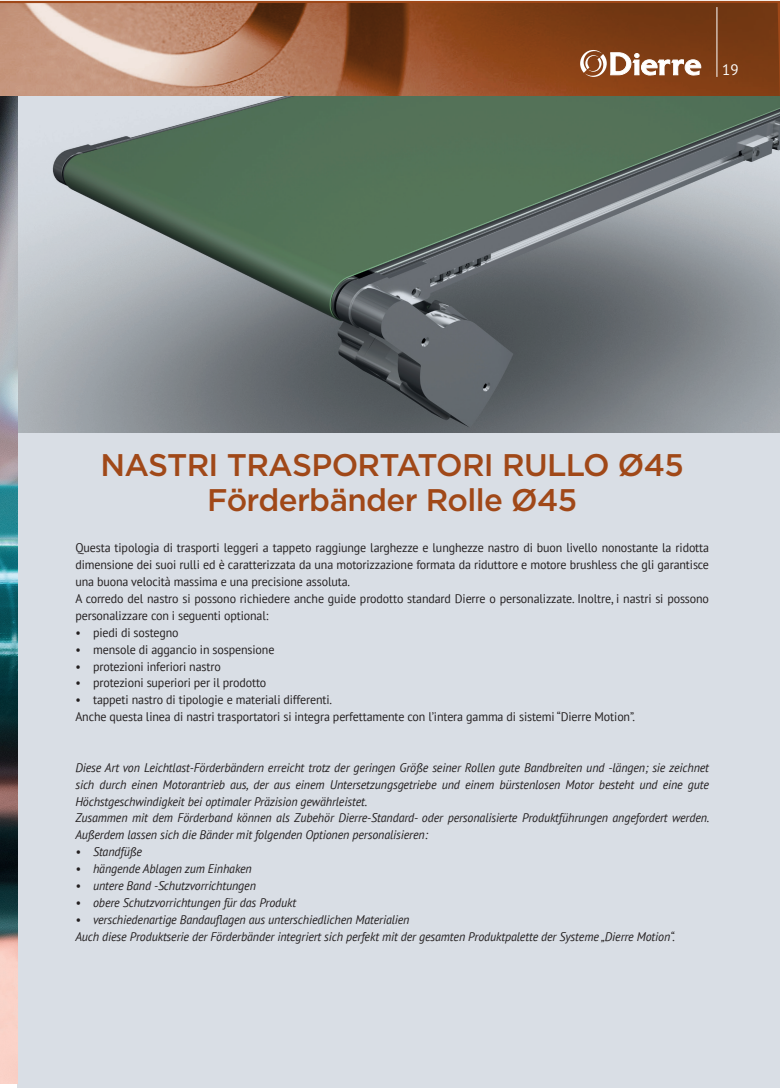
<style>
.page{position:relative;width:780px;height:1088px;background:#fff}
.page>*{position:absolute;margin:0;border:0;box-sizing:border-box;transform-origin:0 0}
.t1{font:500 31.25px/35px "Gotham";letter-spacing:-.02em;color:#a04818;text-align:center}
.t2{font:15px "PT Sans";color:#fff}
.t3{font:italic 12.5px/16.9px "PT Sans";letter-spacing:-.01em;color:#231f20;scale:.96 1}
.t4{font:12.5px/16.9px "PT Sans";letter-spacing:-.01em;color:#231f20;scale:.96 1}
</style>
<div class="page">
<svg style="left:0;top:1px;width:780px;height:95px;background:#9e6444"></svg>
<svg style="left:580px;top:50px;width:121px;height:27px"></svg>
<hr style="left:716px;top:7px;width:1px;height:70px;background:#fff">
<div style="left:18px;top:96px;width:762px;height:992px;background:#d9dee5"></div>
<img style="left:18px;top:96px;width:762px;height:337px">
<img style="left:0;top:96px;width:18px;height:987px">
<p class="t2" style="left:722px;top:60px;width:18px">19</p>
<h1 class="t1" style="left:100px;top:447px;width:585px">NASTRI TRASPORTATORI RULLO Ø45<br>Förderbänder Rolle Ø45</h1>
<p class="t4" style="left:75px;top:539px;width:661px">Questa tipologia di trasporti leggeri a tappeto raggiunge larghezze e lunghezze nastro di buon livello nonostante la ridotta dimensione dei suoi rulli ed è caratterizzata da una motorizzazione formata da riduttore e motore brushless che gli garantisce una buona velocità massima e una precisione assoluta.<br>A corredo del nastro si possono richiedere anche guide prodotto standard Dierre o personalizzate. Inoltre, i nastri si possono personalizzare con i seguenti optional:</p>
<p class="t4" style="left:75px;top:624px;width:109px">• piedi di sostegno</p>
<p class="t4" style="left:75px;top:640px;width:209px">• mensole di aggancio in sospensione</p>
<p class="t4" style="left:75px;top:657px;width:153px">• protezioni inferiori nastro</p>
<p class="t4" style="left:75px;top:674px;width:200px">• protezioni superiori per il prodotto</p>
<p class="t4" style="left:75px;top:691px;width:584px">• tappeti nastro di tipologie e materiali differenti.<br>Anche questa linea di nastri trasportatori si integra perfettamente con l’intera gamma di sistemi “Dierre Motion”.</p>
<p class="t3" style="left:75px;top:759px;width:662px">Diese Art von Leichtlast-Förderbändern erreicht trotz der geringen Größe seiner Rollen gute Bandbreiten und -längen; sie zeichnet sich durch einen Motorantrieb aus, der aus einem Untersetzungsgetriebe und einem bürstenlosen Motor besteht und eine gute Höchstgeschwindigkeit bei optimaler Präzision gewährleistet.<br>Zusammen mit dem Förderband können als Zubehör Dierre-Standard- oder personalisierte Produktführungen angefordert werden.<br>Außerdem lassen sich die Bänder mit folgenden Optionen personalisieren:</p>
<p class="t3" style="left:75px;top:843px;width:71px">• Standfüße</p>
<p class="t3" style="left:75px;top:860px;width:185px">• hängende Ablagen zum Einhaken</p>
<p class="t3" style="left:75px;top:877px;width:189px">• untere Band -Schutzvorrichtungen</p>
<p class="t3" style="left:75px;top:894px;width:232px">• obere Schutzvorrichtungen für das Produkt</p>
<p class="t3" style="left:75px;top:910px;width:626px">• verschiedenartige Bandauflagen aus unterschiedlichen Materialien<br>Auch diese Produktserie der Förderbänder integriert sich perfekt mit der gesamten Produktpalette der Systeme „Dierre Motion“.</p>
</div>
